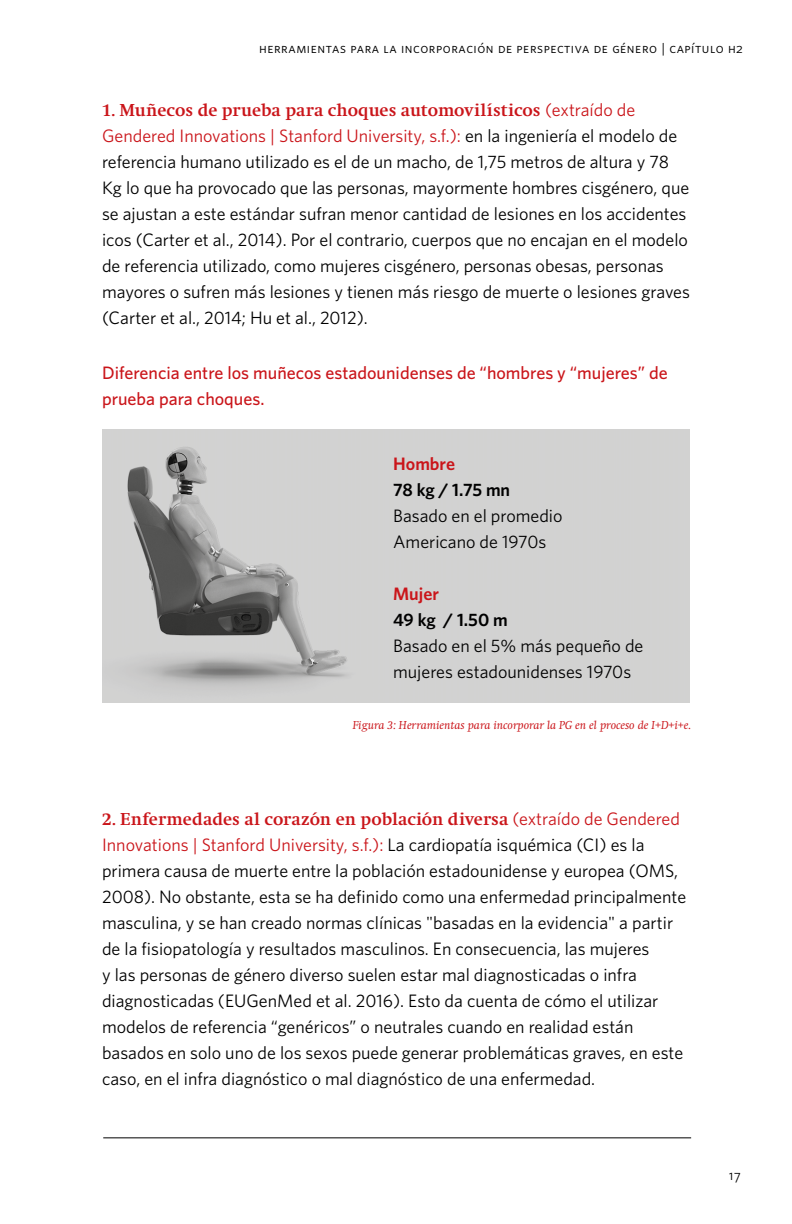
<style>
.page{position:relative;width:792px;height:1224px;background:#fff}
.page>*{position:absolute;margin:0;border:0;box-sizing:border-box;transform-origin:0 0}
.t1{font:18px/26px "Whitney";color:#000}
.t2{font:700 18px "Swift";letter-spacing:.005em;color:#ca151a}
.t3{font:500 18px/26px "Whitney";color:#ca151a}
.t4{font:600 18px "Whitney";color:#000}
.t5{font:600 18px "Whitney";color:#ca151a}
.t6{font:14px "Whitney Book SC";letter-spacing:.04em;color:#000}
.t7{font:italic 12px "Swift";color:#ca151a}
.s1{font-family:"Whitney";font-weight:400}
.s2{color:#ca151a}
</style>
<div class="page">
<img style="left:102px;top:430px;width:588px;height:272px">
<hr style="left:103px;top:1137px;width:588px;height:1px;background:#000">
<p class="t6" style="left:259px;top:40px;width:485px">herramientas para la incorporación de perspectiva de género | capítulo h2</p>
<p class="t2" style="left:102px;top:101px;width:535px">1. Muñecos de prueba para choques automovilísticos <span class="s1">(extraído de</span></p>
<p class="t1" style="left:102px;top:123px;width:589px"><span class="s2">Gendered Innovations | Stanford University, s.f.):</span> en la ingeniería el modelo de referencia humano utilizado es el de un macho, de 1,75 metros de altura y 78<br>Kg lo que ha provocado que las personas, mayormente hombres cisgénero, que se ajustan a este estándar sufran menor cantidad de lesiones en los accidentes icos (Carter et al., 2014). Por el contrario, cuerpos que no encajan en el modelo de referencia utilizado, como mujeres cisgénero, personas obesas, personas mayores o sufren más lesiones y tienen más riesgo de muerte o lesiones graves (Carter et al., 2014; Hu et al., 2012).</p>
<p class="t3" style="left:102px;top:359px;width:567px">Diferencia entre los muñecos estadounidenses de “hombres y “mujeres” de prueba para choques.</p>
<p class="t5" style="left:393px;top:453px;width:63px">Hombre</p>
<p class="t4" style="left:393px;top:479px;width:119px">78 kg / 1.75 mn</p>
<p class="t1" style="left:393px;top:502px;width:171px">Basado en el promedio<br>Americano de 1970s</p>
<p class="t5" style="left:393px;top:583px;width:47px">Mujer</p>
<p class="t4" style="left:393px;top:609px;width:116px">49 kg / 1.50 m</p>
<p class="t1" style="left:393px;top:632px;width:252px">Basado en el 5% más pequeño de mujeres estadounidenses 1970s</p>
<p class="t7" style="left:353px;top:719px;width:340px">Figura 3: Herramientas para incorporar la PG en el proceso de I+D+i+e.</p>
<p class="t2" style="left:102px;top:809px;width:579px">2. Enfermedades al corazón en población diversa <span class="s1">(extraído de Gendered</span></p>
<p class="t1" style="left:102px;top:831px;width:586px"><span class="s2">Innovations | Stanford University, s.f.):</span> La cardiopatía isquémica (CI) es la primera causa de muerte entre la población estadounidense y europea (OMS, 2008). No obstante, esta se ha definido como una enfermedad principalmente masculina, y se han creado normas clínicas "basadas en la evidencia" a partir de la fisiopatología y resultados masculinos. En consecuencia, las mujeres<br>y las personas de género diverso suelen estar mal diagnosticadas o infra diagnosticadas (EUGenMed et al. 2016). Esto da cuenta de cómo el utilizar modelos de referencia “genéricos” o neutrales cuando en realidad están basados en solo uno de los sexos puede generar problemáticas graves, en este caso, en el infra diagnóstico o mal diagnóstico de una enfermedad.</p>
<p class="t6" style="left:729px;top:1167px;width:13px">17</p>
</div>
